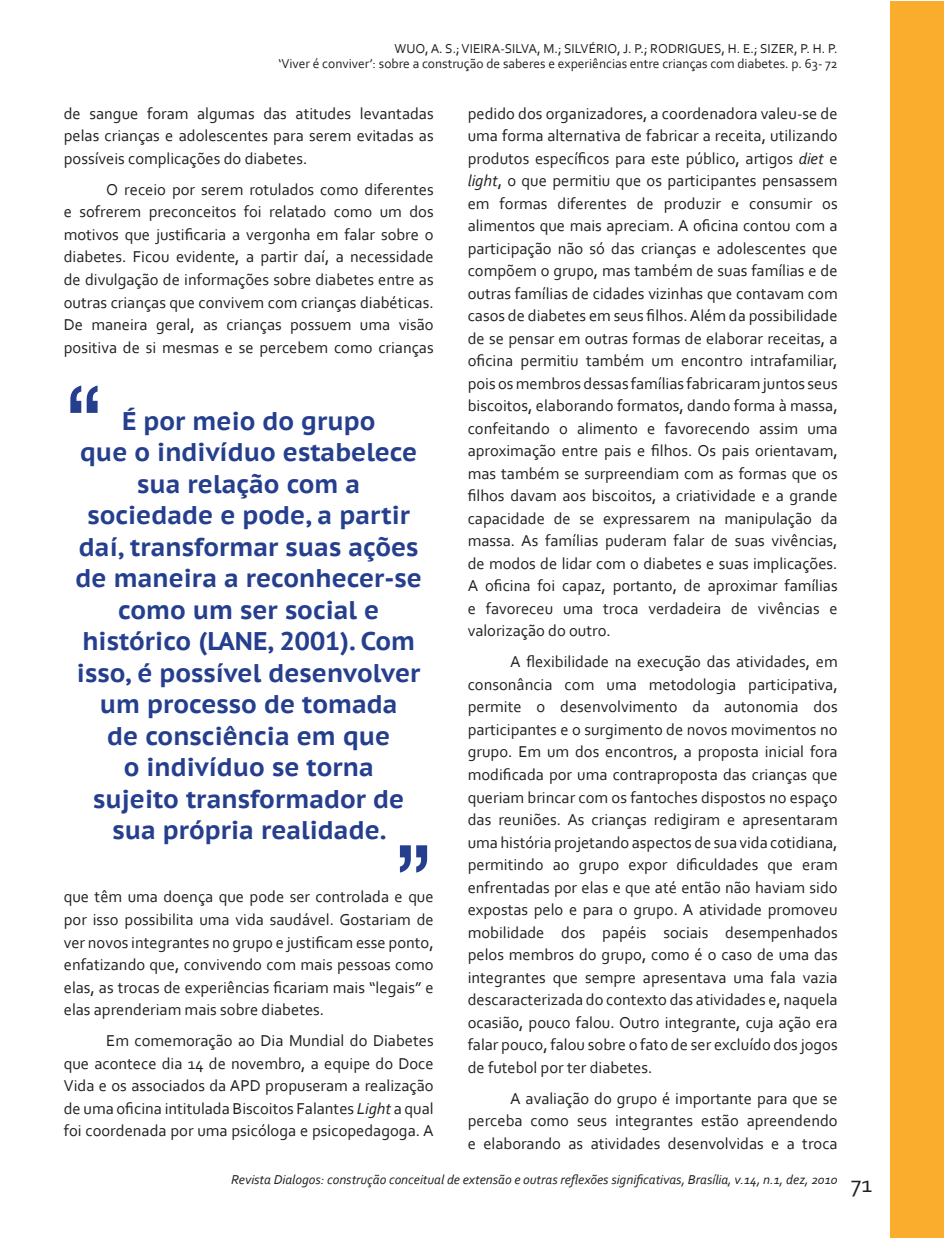
<style>
.page{position:relative;width:944px;height:1238px;background:#fff}
.page>*{position:absolute;margin:0;border:0;box-sizing:border-box;transform-origin:0 0}
.t1{font:108px "Bangla Sangam MN";color:#253f8e}
.tit-art{font:700 25.5px/31.5px "PT Sans Caption";color:#253f8e;text-align:center}
.t2{font:24px "Corbel";color:#231f20}
.t3{font:16.5px/22.5px "Corbel";color:#231f20;text-align:justify}
.cabeçalho{font:13.5px "Corbel";color:#231f20}
.t4{font:italic 13.5px "Corbel";color:#231f20}
.s1{font-style:italic}
</style>
<div class="page">
<div style="left:890px;top:2px;width:54px;height:1235px;background:#faac2c"></div>
<p class="cabeçalho" style="left:395px;top:40px;width:445px">WUO, A. S.; VIEIRA-SILVA, M.; SILVÉRIO, J. P.; RODRIGUES, H. E.; SIZER, P. H. P.</p>
<p class="cabeçalho" style="left:278px;top:55px;width:561px">‘Viver é conviver’: sobre a construção de saberes e experiências entre crianças com diabetes. p. 63- 72</p>
<p class="t3" style="left:64px;top:102px;width:371px">de sangue foram algumas das atitudes levantadas pelas crianças e adolescentes para serem evitadas as possíveis complicações do diabetes.</p>
<p class="t3" style="left:64px;top:178px;width:371px;text-indent:43px">O receio por serem rotulados como diferentes e sofrerem preconceitos foi relatado como um dos motivos que justificaria a vergonha em falar sobre o diabetes. Ficou evidente, a partir daí, a necessidade de divulgação de informações sobre diabetes entre as outras crianças que convivem com crianças diabéticas.<br>De maneira geral, as crianças possuem uma visão positiva de si mesmas e se percebem como crianças</p>
<p class="t1" style="left:64px;top:360px;width:40px">“</p>
<p class="tit-art" style="left:122px;top:404px;width:255px">É por meio do grupo</p>
<p class="tit-art" style="left:76px;top:436px;width:348px">que o indivíduo estabelece sua relação com a sociedade e pode, a partir daí, transformar suas ações de maneira a reconhecer-se como um ser social e histórico (LANE, 2001). Com isso, é possível desenvolver um processo de tomada<br>de consciência em que<br>o indivíduo se torna<br>sujeito transformador de sua própria realidade.</p>
<p class="t1" style="left:434px;top:897px;width:40px;rotate:-180deg">“</p>
<p class="t3" style="left:64px;top:885px;width:371px">que têm uma doença que pode ser controlada e que por isso possibilita uma vida saudável. Gostariam de ver novos integrantes no grupo e justificam esse ponto, enfatizando que, convivendo com mais pessoas como elas, as trocas de experiências ficariam mais “legais” e elas aprenderiam mais sobre diabetes.</p>
<p class="t3" style="left:64px;top:1028px;width:371px;text-indent:43px">Em comemoração ao Dia Mundial do Diabetes que acontece dia 14 de novembro, a equipe do Doce Vida e os associados da APD propuseram a realização de uma oficina intitulada Biscoitos Falantes <span class="s1">Light</span> a qual foi coordenada por uma psicóloga e psicopedagoga. A</p>
<p class="t3" style="left:468px;top:101px;width:371px">pedido dos organizadores, a coordenadora valeu-se de uma forma alternativa de fabricar a receita, utilizando produtos específicos para este público, artigos <span class="s1">diet</span> e <span class="s1">light</span>, o que permitiu que os participantes pensassem em formas diferentes de produzir e consumir os alimentos que mais apreciam. A oficina contou com a participação não só das crianças e adolescentes que compõem o grupo, mas também de suas famílias e de outras famílias de cidades vizinhas que contavam com casos de diabetes em seus filhos. Além da possibilidade de se pensar em outras formas de elaborar receitas, a oficina permitiu também um encontro intrafamiliar, pois os membros dessas famílias fabricaram juntos seus biscoitos, elaborando formatos, dando forma à massa, confeitando o alimento e favorecendo assim uma aproximação entre pais e filhos. Os pais orientavam, mas também se surpreendiam com as formas que os filhos davam aos biscoitos, a criatividade e a grande capacidade de se expressarem na manipulação da massa. As famílias puderam falar de suas vivências, de modos de lidar com o diabetes e suas implicações.<br>A oficina foi capaz, portanto, de aproximar famílias e favoreceu uma troca verdadeira de vivências e valorização do outro.</p>
<p class="t3" style="left:468px;top:650px;width:371px;text-indent:43px">A flexibilidade na execução das atividades, em consonância com uma metodologia participativa, permite o desenvolvimento da autonomia dos participantes e o surgimento de novos movimentos no grupo. Em um dos encontros, a proposta inicial fora modificada por uma contraproposta das crianças que queriam brincar com os fantoches dispostos no espaço das reuniões. As crianças redigiram e apresentaram uma história projetando aspectos de sua vida cotidiana, permitindo ao grupo expor dificuldades que eram enfrentadas por elas e que até então não haviam sido expostas pelo e para o grupo. A atividade promoveu mobilidade dos papéis sociais desempenhados pelos membros do grupo, como é o caso de uma das integrantes que sempre apresentava uma fala vazia descaracterizada do contexto das atividades e, naquela ocasião, pouco falou. Outro integrante, cuja ação era falar pouco, falou sobre o fato de ser excluído dos jogos de futebol por ter diabetes.</p>
<p class="t3" style="left:468px;top:1086px;width:371px;text-indent:43px">A avaliação do grupo é importante para que se perceba como seus integrantes estão apreendendo e elaborando as atividades desenvolvidas e a troca</p>
<p class="t4" style="left:231px;top:1171px;width:608px">Revista Dialogos: construção conceitual de extensão e outras reflexões significativas, Brasília, v.14, n.1, dez, 2010</p>
<h3 class="t2" style="left:851px;top:1169px;width:23px">71</h3>
</div>
